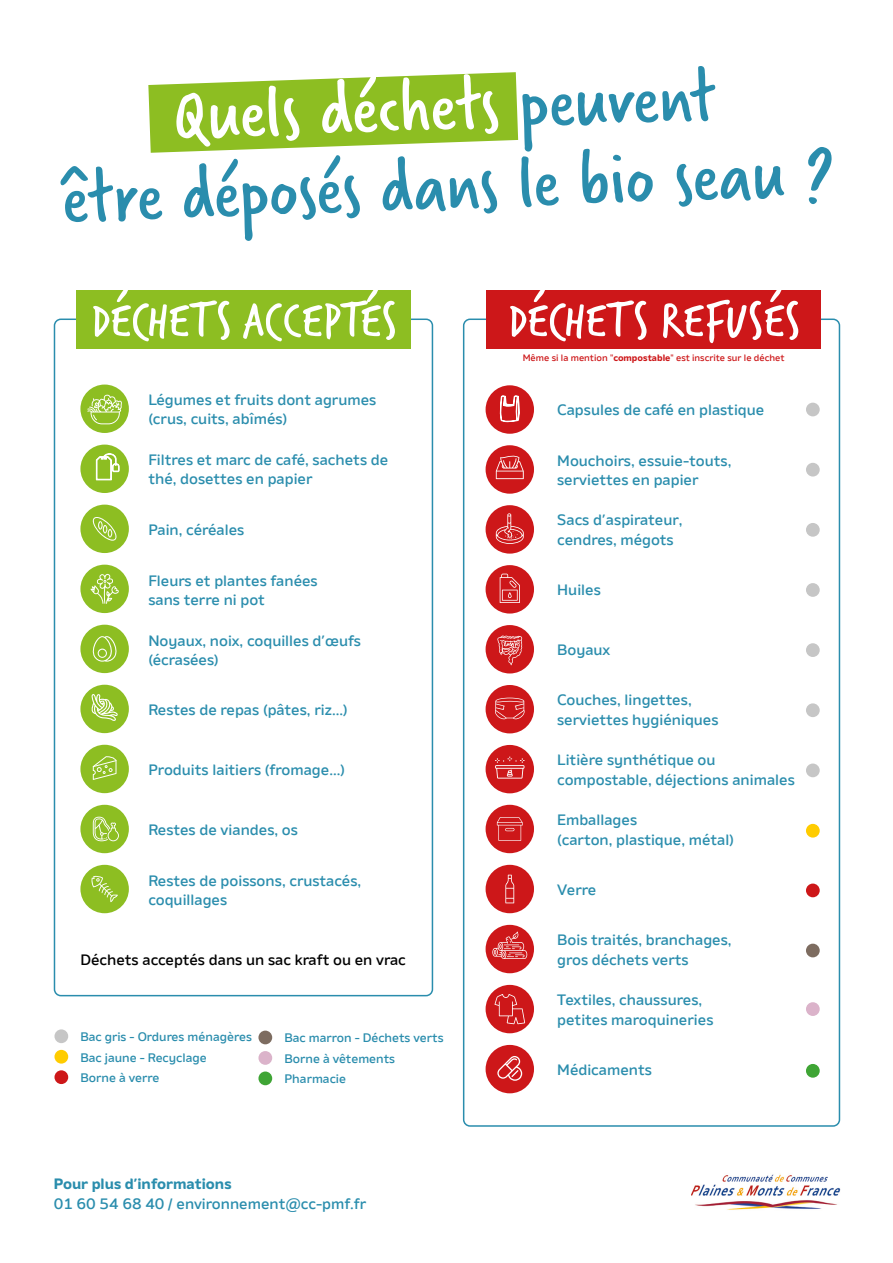
<style>
.page{position:relative;width:893px;height:1263px;background:#fff}
.page>*{position:absolute;margin:0;border:0;box-sizing:border-box;transform-origin:0 0}
.t1{font:79.5px/79.5px "Verveine";color:#2a8dad;text-align:center}
.t2{font:51.75px "Verveine";color:#fff}
.t3{font:15px/19.5px "Amino Regular 5";color:#2a8dad}
.t4{font:15px "Amino Regular 5";color:#000}
.t5{font:15px "Amino Regular 13";color:#2a8dad}
.t6{font:12.3px/20.4px "Amino Regular 5";color:#2a8dad}
.t7{font:9.3px "Amino Regular 5";color:#cd1719}
.s1{color:#fff}
.s2{font-family:"Amino Regular 13"}
</style>
<div class="page">
<svg style="left:148px;top:72px;width:370px;height:81px"></svg>
<div style="left:54px;top:318px;width:379px;height:678px;border:2px solid #2a8dad;border-radius:6px"></div>
<div style="left:76px;top:290px;width:335px;height:58px;background:#8dbe22"></div>
<div style="left:486px;top:290px;width:335px;height:58px;background:#cd1719"></div>
<div style="left:80px;top:385px;width:49px;height:48px;background:#8dbe22;border-radius:50%"></div>
<div style="left:80px;top:445px;width:49px;height:48px;background:#8dbe22;border-radius:50%"></div>
<div style="left:80px;top:505px;width:49px;height:48px;background:#8dbe22;border-radius:50%"></div>
<div style="left:80px;top:565px;width:49px;height:48px;background:#8dbe22;border-radius:50%"></div>
<div style="left:80px;top:625px;width:49px;height:48px;background:#8dbe22;border-radius:50%"></div>
<div style="left:80px;top:685px;width:49px;height:48px;background:#8dbe22;border-radius:50%"></div>
<div style="left:80px;top:745px;width:49px;height:48px;background:#8dbe22;border-radius:50%"></div>
<div style="left:80px;top:805px;width:49px;height:48px;background:#8dbe22;border-radius:50%"></div>
<div style="left:80px;top:865px;width:49px;height:48px;background:#8dbe22;border-radius:50%"></div>
<svg style="left:87px;top:395px;width:35px;height:29px"></svg>
<svg style="left:96px;top:453px;width:24px;height:27px"></svg>
<svg style="left:91px;top:694px;width:27px;height:27px"></svg>
<svg style="left:90px;top:574px;width:29px;height:30px"></svg>
<svg style="left:91px;top:875px;width:27px;height:27px"></svg>
<svg style="left:92px;top:636px;width:25px;height:26px"></svg>
<svg style="left:93px;top:756px;width:24px;height:24px"></svg>
<svg style="left:92px;top:517px;width:25px;height:24px"></svg>
<svg style="left:93px;top:817px;width:26px;height:24px"></svg>
<div style="left:54px;top:1029px;width:14px;height:14px;background:#c6c6c6;border-radius:50%"></div>
<div style="left:486px;top:745px;width:48px;height:48px;background:#cd1719;border-radius:50%"></div>
<svg style="left:495px;top:756px;width:30px;height:22px"></svg>
<div style="left:806px;top:763px;width:14px;height:14px;background:#c6c6c6;border-radius:50%"></div>
<div style="left:486px;top:925px;width:48px;height:48px;background:#cd1719;border-radius:50%"></div>
<svg style="left:492px;top:931px;width:35px;height:28px"></svg>
<div style="left:806px;top:944px;width:14px;height:13px;background:#7d6c60;border-radius:50%"></div>
<div style="left:486px;top:1045px;width:48px;height:48px;background:#cd1719;border-radius:50%"></div>
<svg style="left:497px;top:1056px;width:25px;height:25px"></svg>
<div style="left:806px;top:1064px;width:14px;height:14px;background:#3fa535;border-radius:50%"></div>
<div style="left:486px;top:805px;width:48px;height:48px;background:#cd1719;border-radius:50%"></div>
<svg style="left:497px;top:817px;width:26px;height:24px"></svg>
<div style="left:806px;top:824px;width:14px;height:13px;background:#fc0;border-radius:50%"></div>
<div style="left:486px;top:865px;width:48px;height:48px;background:#cd1719;border-radius:50%"></div>
<svg style="left:505px;top:875px;width:9px;height:28px"></svg>
<div style="left:806px;top:883px;width:14px;height:14px;background:#cd1719;border-radius:50%"></div>
<div style="left:486px;top:985px;width:48px;height:48px;background:#cd1719;border-radius:50%"></div>
<svg style="left:494px;top:994px;width:31px;height:30px"></svg>
<div style="left:806px;top:1002px;width:14px;height:14px;background:#dbb3ca;border-radius:50%"></div>
<div style="left:486px;top:685px;width:48px;height:48px;background:#cd1719;border-radius:50%"></div>
<svg style="left:495px;top:698px;width:30px;height:21px"></svg>
<div style="left:806px;top:703px;width:14px;height:14px;background:#c6c6c6;border-radius:50%"></div>
<div style="left:486px;top:625px;width:48px;height:48px;background:#cd1719;border-radius:50%"></div>
<svg style="left:497px;top:635px;width:26px;height:31px"></svg>
<div style="left:806px;top:643px;width:14px;height:14px;background:#c6c6c6;border-radius:50%"></div>
<div style="left:486px;top:565px;width:48px;height:48px;background:#cd1719;border-radius:50%"></div>
<svg style="left:500px;top:574px;width:20px;height:29px"></svg>
<div style="left:806px;top:583px;width:14px;height:14px;background:#c6c6c6;border-radius:50%"></div>
<div style="left:486px;top:505px;width:48px;height:49px;background:#cd1719;border-radius:50%"></div>
<svg style="left:496px;top:513px;width:28px;height:31px"></svg>
<div style="left:806px;top:523px;width:14px;height:14px;background:#c6c6c6;border-radius:50%"></div>
<div style="left:486px;top:445px;width:48px;height:49px;background:#cd1719;border-radius:50%"></div>
<svg style="left:496px;top:455px;width:28px;height:24px"></svg>
<div style="left:806px;top:463px;width:14px;height:13px;background:#c6c6c6;border-radius:50%"></div>
<div style="left:486px;top:385px;width:48px;height:49px;background:#cd1719;border-radius:50%"></div>
<svg style="left:499px;top:395px;width:21px;height:27px"></svg>
<div style="left:806px;top:403px;width:14px;height:13px;background:#c6c6c6;border-radius:50%"></div>
<div style="left:54px;top:1050px;width:14px;height:13px;background:#fc0;border-radius:50%"></div>
<div style="left:54px;top:1070px;width:14px;height:14px;background:#cd1719;border-radius:50%"></div>
<div style="left:258px;top:1030px;width:14px;height:14px;background:#7d6c60;border-radius:50%"></div>
<div style="left:258px;top:1051px;width:14px;height:14px;background:#dbb3ca;border-radius:50%"></div>
<div style="left:258px;top:1071px;width:14px;height:14px;background:#3fa535;border-radius:50%"></div>
<img style="left:691px;top:1174px;width:149px;height:36px">
<h1 class="t1" style="left:58px;top:80px;width:774px;rotate:-2deg"><span class="s1">Quels déchets</span> peuvent<br>être déposés dans le bio seau ?</h1>
<h2 class="t2" style="left:91px;top:284px;width:307px">DÉCHETS ACCEPTÉS</h2>
<h2 class="t2" style="left:508px;top:284px;width:294px">DÉCHETS REFUSÉS</h2>
<p class="t7" style="left:523px;top:352px;width:263px">Même si la mention "<span class="s2">compostable</span>" est inscrite sur le déchet</p>
<p class="t3" style="left:148px;top:389px;width:230px">Légumes et fruits dont agrumes (crus, cuits, abîmés)</p>
<p class="t3" style="left:148px;top:449px;width:242px">Filtres et marc de café, sachets de thé, dosettes en papier</p>
<p class="t3" style="left:148px;top:519px;width:98px">Pain, céréales</p>
<p class="t3" style="left:148px;top:570px;width:171px">Fleurs et plantes fanées sans terre ni pot</p>
<p class="t3" style="left:148px;top:630px;width:214px">Noyaux, noix, coquilles d’œufs (écrasées)</p>
<p class="t3" style="left:148px;top:699px;width:201px">Restes de repas (pâtes, riz...)</p>
<p class="t3" style="left:557px;top:400px;width:209px">Capsules de café en plastique</p>
<p class="t3" style="left:557px;top:450px;width:176px">Mouchoirs, essuie-touts, serviettes en papier</p>
<p class="t3" style="left:557px;top:510px;width:127px">Sacs d’aspirateur, cendres, mégots</p>
<p class="t3" style="left:557px;top:580px;width:45px">Huiles</p>
<p class="t3" style="left:557px;top:640px;width:55px">Boyaux</p>
<p class="t3" style="left:557px;top:690px;width:163px">Couches, lingettes, serviettes hygiéniques</p>
<p class="t3" style="left:148px;top:759px;width:198px">Produits laitiers (fromage...)</p>
<p class="t3" style="left:148px;top:819px;width:151px">Restes de viandes, os</p>
<p class="t3" style="left:148px;top:870px;width:214px">Restes de poissons, crustacés, coquillages</p>
<p class="t4" style="left:80px;top:950px;width:327px">Déchets acceptés dans un sac kraft ou en vrac</p>
<p class="t6" style="left:80px;top:1026px;width:173px">Bac gris - Ordures ménagères<br>Bac jaune - Recyclage<br>Borne à verre</p>
<p class="t6" style="left:284px;top:1027px;width:161px">Bac marron - Déchets verts<br>Borne à vêtements<br>Pharmacie</p>
<p class="t5" style="left:54px;top:1175px;width:179px">Pour plus d’informations</p>
<p class="t3" style="left:54px;top:1193px;width:314px">01 60 54 68 40 / environnement@cc-pmf.fr</p>
<p class="t3" style="left:557px;top:750px;width:239px">Litière synthétique ou compostable, déjections animales</p>
<p class="t3" style="left:557px;top:810px;width:178px">Emballages<br>(carton, plastique, métal)</p>
<p class="t3" style="left:557px;top:879px;width:41px">Verre</p>
<p class="t3" style="left:557px;top:930px;width:176px">Bois traités, branchages, gros déchets verts</p>
<p class="t3" style="left:557px;top:990px;width:158px">Textiles, chaussures, petites maroquineries</p>
<p class="t3" style="left:557px;top:1059px;width:96px">Médicaments</p>
</div>
